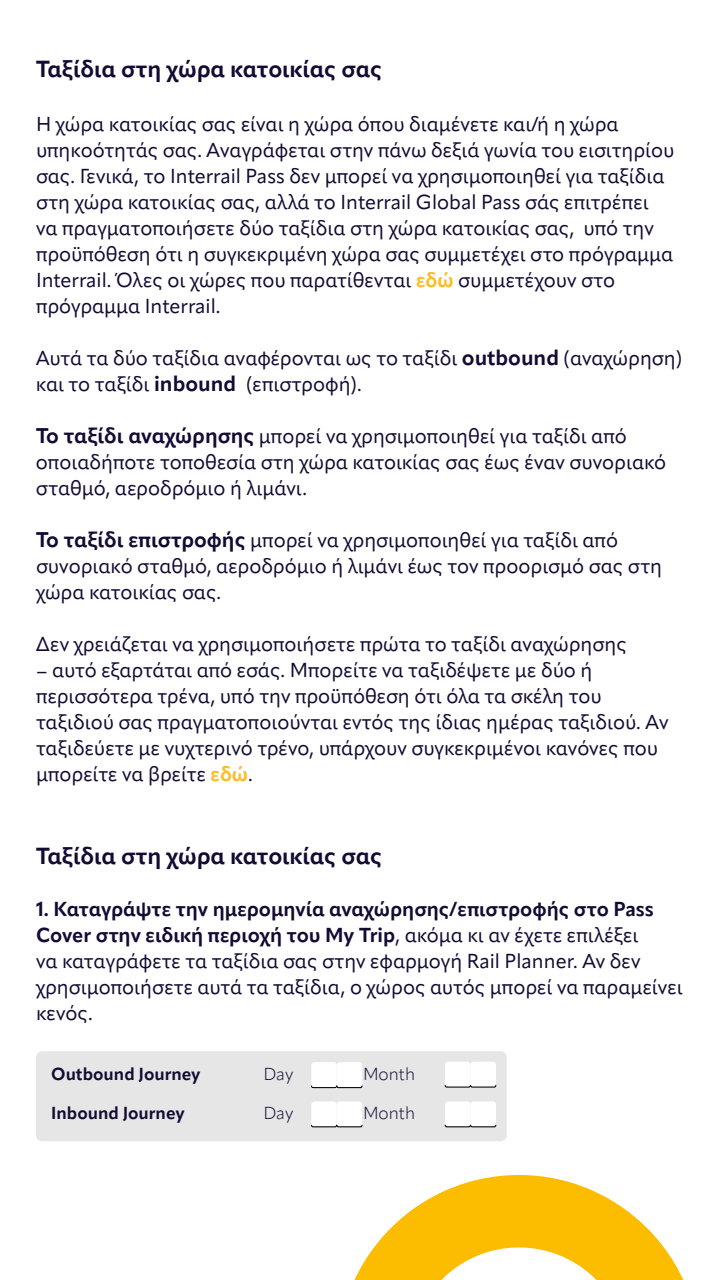
<style>
.page{position:relative;width:720px;height:1280px;background:#fff}
.page>*{position:absolute;margin:0;border:0;box-sizing:border-box;transform-origin:0 0}
.t1{font:700 23px "Apparat";color:#140a33}
.t2{font:20px/26px "Apparat";color:#140a33}
.t3{font:700 17.2px "Apparat";color:#140a33}
.t4{font:300 17.2px "Apparat";color:#140a33}
.s1{font-weight:700;color:#febc22}
.s2{font-weight:700;font-size:21px}
.s3{font-weight:700}
</style>
<div class="page">
<svg style="left:354px;top:1175px;width:330px;height:105px;fill:#fcbc00"></svg>
<div style="left:36px;top:1051px;width:471px;height:90px;background:#e6e6e6;border-radius:6px"></div>
<div style="left:311px;top:1062px;width:26px;height:26px;background:#fff;border-radius:3px"></div>
<div style="left:337px;top:1062px;width:25px;height:26px;background:#fff;border-radius:3px"></div>
<svg style="left:311px;top:1085px;width:52px;height:4px"></svg>
<div style="left:445px;top:1062px;width:26px;height:25px;background:#fff;border-radius:3px"></div>
<div style="left:471px;top:1062px;width:25px;height:25px;background:#fff;border-radius:3px"></div>
<svg style="left:444px;top:1085px;width:53px;height:3px"></svg>
<div style="left:311px;top:1101px;width:26px;height:26px;background:#fff;border-radius:3px"></div>
<div style="left:337px;top:1101px;width:25px;height:26px;background:#fff;border-radius:3px"></div>
<svg style="left:311px;top:1124px;width:52px;height:4px"></svg>
<div style="left:445px;top:1101px;width:26px;height:26px;background:#fff;border-radius:3px"></div>
<div style="left:471px;top:1101px;width:25px;height:26px;background:#fff;border-radius:3px"></div>
<svg style="left:444px;top:1124px;width:53px;height:4px"></svg>
<p class="t1" style="left:36px;top:55px;width:348px">Ταξίδια στη χώρα κατοικίας σας</p>
<p class="t2" style="left:36px;top:111px;width:640px">Η χώρα κατοικίας σας είναι η χώρα όπου διαμένετε και/ή η χώρα υπηκοότητάς σας. Αναγράφεται στην πάνω δεξιά γωνία του εισιτηρίου σας. Γενικά, το Interrail Pass δεν μπορεί να χρησιμοποιηθεί για ταξίδια στη χώρα κατοικίας σας, αλλά το Interrail Global Pass σάς επιτρέπει να πραγματοποιήσετε δύο ταξίδια στη χώρα κατοικίας σας, υπό την προϋπόθεση ότι η συγκεκριμένη χώρα σας συμμετέχει στο πρόγραμμα Interrail. Όλες οι χώρες που παρατίθενται <span class="s1">εδώ</span> συμμετέχουν στο πρόγραμμα Interrail.</p>
<p class="t2" style="left:36px;top:345px;width:648px">Αυτά τα δύο ταξίδια αναφέρονται ως το ταξίδι <span class="s2">outbound</span> (αναχώρηση) και το ταξίδι <span class="s2">inbound</span> (επιστροφή).</p>
<p class="t2" style="left:36px;top:423px;width:632px"><span class="s2">Το ταξίδι αναχώρησης</span> μπορεί να χρησιμοποιηθεί για ταξίδι από οποιαδήποτε τοποθεσία στη χώρα κατοικίας σας έως έναν συνοριακό σταθμό, αεροδρόμιο ή λιμάνι.</p>
<p class="t2" style="left:36px;top:527px;width:628px"><span class="s2">Το ταξίδι επιστροφής</span> μπορεί να χρησιμοποιηθεί για ταξίδι από συνοριακό σταθμό, αεροδρόμιο ή λιμάνι έως τον προορισμό σας στη χώρα κατοικίας σας.</p>
<p class="t2" style="left:36px;top:631px;width:592px">Δεν χρειάζεται να χρησιμοποιήσετε πρώτα το ταξίδι αναχώρησης</p>
<p class="t2" style="left:36px;top:657px;width:634px">– αυτό εξαρτάται από εσάς. Μπορείτε να ταξιδέψετε με δύο ή περισσότερα τρένα, υπό την προϋπόθεση ότι όλα τα σκέλη του ταξιδιού σας πραγματοποιούνται εντός της ίδιας ημέρας ταξιδιού. Αν ταξιδεύετε με νυχτερινό τρένο, υπάρχουν συγκεκριμένοι κανόνες που μπορείτε να βρείτε <span class="s1">εδώ</span>.</p>
<p class="t1" style="left:36px;top:842px;width:348px">Ταξίδια στη χώρα κατοικίας σας</p>
<p class="t2" style="left:36px;top:896px;width:648px"><span class="s3">1. Καταγράψτε την ημερομηνία αναχώρησης/επιστροφής στο Pass Cover στην ειδική περιοχή του My Trip</span>, ακόμα κι αν έχετε επιλέξει<br>να καταγράφετε τα ταξίδια σας στην εφαρμογή Rail Planner. Αν δεν χρησιμοποιήσετε αυτά τα ταξίδια, ο χώρος αυτός μπορεί να παραμείνει κενός.</p>
<p class="t3" style="left:51px;top:1064px;width:151px">Outbound Journey</p>
<p class="t3" style="left:51px;top:1102px;width:135px">Inbound Journey</p>
<p class="t4" style="left:263px;top:1064px;width:31px">Day</p>
<p class="t4" style="left:363px;top:1064px;width:54px">Month</p>
<p class="t4" style="left:263px;top:1102px;width:31px">Day</p>
<p class="t4" style="left:363px;top:1102px;width:54px">Month</p>
</div>
